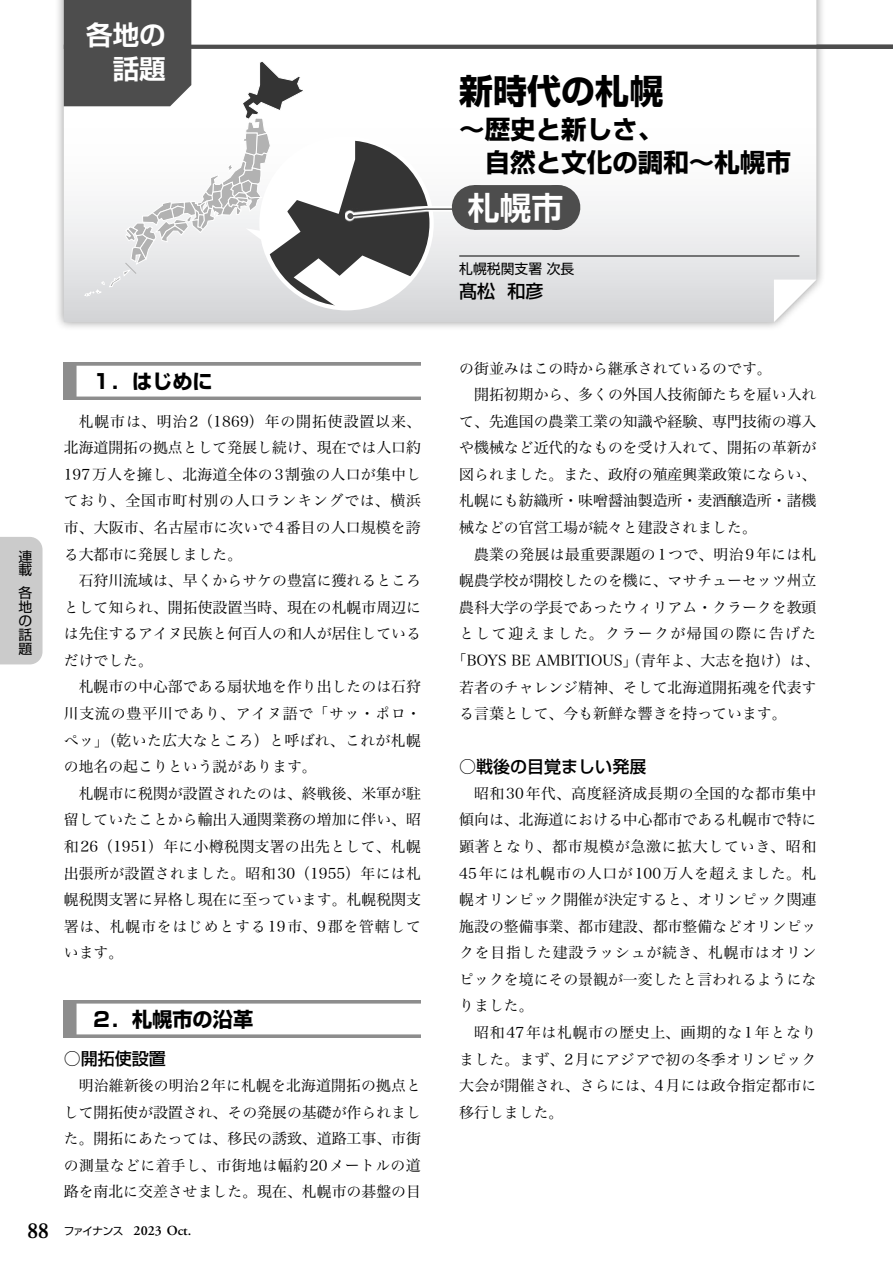
<style>
.page{position:relative;width:893px;height:1263px;background:#fff}
.page>*{position:absolute;margin:0;border:0;box-sizing:border-box;transform-origin:0 0}
.t1{font:700 34.05px "Shin Go Pr 6 N";color:#000}
.t2{font:700 31.95px "Shin Go Pr 6 N De";color:#fff}
.t3{font:700 26.55px/34px "Shin Go Pr 6 N De";color:#fff;text-align:right}
.t4{font:700 25.5px/33px "Shin Go Pr 6 N";color:#000}
.t5{font:700 20.25px "Shin Go Pr 6 N";color:#000}
.t6{font:500 18px "Shin Go Pr 6 N";color:#000}
.t7{font:500 16.95px "Shin Go Pr 6 N";color:#000}
.t8{font:14.85px/26.5px "Hiragino Serif Pr 6 N W3";color:#000;text-align:justify}
.t9{font:14.85px "Hiragino Serif Pr 6 N W3";letter-spacing:.02em;color:#000}
.t10{font:14.85px "Hiragino Serif Pr 6 N W3";letter-spacing:.1em;color:#000}
.t11{font:600 13.8px "Adobe Garamond Pro";color:#000}
.t12{font:13.8px/13.8px "Shin Go Pr 6 N";color:#000}
.s1{font-family:"Times LT Std";font-size:21.3px}
.s2{font-family:"Shin Go Pr 6 N";font-weight:400;font-size:10.65px}
</style>
<div class="page">
<div style="left:54px;top:0;width:772px;height:331px;background:#000;opacity:.4"></div>
<svg style="left:64px;top:0;width:752px;height:322px"></svg>
<svg style="left:774px;top:280px;width:42px;height:42px"></svg>
<svg style="left:468px;top:45px;width:425px;height:4px;background:#505050"></svg>
<svg style="left:64px;top:362px;width:357px;height:38px;background:#979797"></svg>
<div style="left:77px;top:366px;width:357px;height:30px;background:#fff"></div>
<svg style="left:64px;top:1000px;width:357px;height:37px;background:#949494"></svg>
<div style="left:77px;top:1003px;width:357px;height:31px;background:#fff"></div>
<hr style="left:459px;top:256px;width:340px;height:1px;background:#000">
<div style="left:345px;top:206px;width:124px;height:15px;background:#4d4d4d"></div>
<div style="left:474px;top:185px;width:83px;height:45px;background:#4d4d4d"></div>
<svg style="left:516px;top:185px;width:38px;height:45px"></svg>
<hr style="left:557px;top:185px;width:1px;height:45px;background:#4d4d4d">
<svg style="left:64px;top:0;width:404px;height:308px"></svg>
<div style="left:0;top:537px;width:43px;height:127px;background:#cbcbcb"></div>
<h3 class="t3" style="left:86px;top:16px;width:81px">各地の話題</h3>
<p class="t12" style="left:19px;top:548px;width:15px">連載</p>
<p class="t12" style="left:19px;top:585px;width:15px;text-align:justify">各地の話題</p>
<h3 class="t5" style="left:92px;top:365px;width:123px">１．はじめに</h3>
<p class="t8" style="left:64px;top:406px;width:359px;text-indent:15px">札幌市は、明治2（1869）年の開拓使設置以来、北海道開拓の拠点として発展し続け、現在では人口約197万人を擁し、北海道全体の3割強の人口が集中しており、全国市町村別の人口ランキングでは、横浜市、大阪市、名古屋市に次いで4番目の人口規模を誇る大都市に発展しました。</p>
<p class="t8" style="left:64px;top:566px;width:359px;text-indent:15px">石狩川流域は、早くからサケの豊富に獲れるところとして知られ、開拓使設置当時、現在の札幌市周辺には先住するアイヌ民族と何百人の和人が居住しているだけでした。</p>
<p class="t8" style="left:64px;top:672px;width:359px;text-indent:15px">札幌市の中心部である扇状地を作り出したのは石狩川支流の豊平川であり、アイヌ語で「サッ・ポロ・ぺッ」（乾いた広大なところ）と呼ばれ、これが札幌の地名の起こりという説があります。</p>
<p class="t8" style="left:64px;top:779px;width:359px;text-indent:15px">札幌市に税関が設置されたのは、終戦後、米軍が駐留していたことから輸出入通関業務の増加に伴い、昭和26（1951）年に小樽税関支署の出先として、札幌出張所が設置されました。昭和30（1955）年には札幌税関支署に昇格し現在に至っています。札幌税関支署は、札幌市をはじめとする19市、9郡を管轄しています。</p>
<h3 class="t5" style="left:92px;top:1003px;width:163px">２．札幌市の沿革</h3>
<p class="t7" style="left:64px;top:1045px;width:104px">○開拓使設置</p>
<p class="t8" style="left:64px;top:1071px;width:359px;text-indent:15px">明治維新後の明治2年に札幌を北海道開拓の拠点として開拓使が設置され、その発展の基礎が作られました。開拓にあたっては、移民の誘致、道路工事、市街の測量などに着手し、市街地は幅約20メートルの道路を南北に交差させました。現在、札幌市の碁盤の目</p>
<p class="t11" style="left:28px;top:1223px;width:165px"><span class="s1">88</span> <span class="s2">ファイナンス</span> 2023 Oct.</p>
<h1 class="t1" style="left:459px;top:64px;width:206px">新時代の札幌</h1>
<h3 class="t4" style="left:485px;top:112px;width:308px;text-indent:-26px">～歴史と新しさ、<br>自然と文化の調和～札幌市</h3>
<h2 class="t2" style="left:468px;top:182px;width:97px">札幌市</h2>
<p class="t12" style="left:459px;top:261px;width:117px">札幌税関支署次長</p>
<p class="t6" style="left:459px;top:276px;width:86px">髙松 和彦</p>
<p class="t8" style="left:459px;top:353px;width:314px">の街並みはこの時から継承されているのです。</p>
<p class="t8" style="left:474px;top:380px;width:344px">開拓初期から、多くの外国人技術師たちを雇い入れ</p>
<p class="t8" style="left:459px;top:406px;width:359px">て、先進国の農業工業の知識や経験、専門技術の導入</p>
<p class="t8" style="left:459px;top:433px;width:359px">や機械など近代的なものを受け入れて、開拓の革新が</p>
<p class="t8" style="left:459px;top:460px;width:359px">図られました。また、政府の殖産興業政策にならい、</p>
<p class="t8" style="left:459px;top:486px;width:359px">札幌にも紡織所・味噌醤油製造所・麦酒醸造所・諸機</p>
<p class="t8" style="left:459px;top:513px;width:299px">械などの官営工場が続々と建設されました。</p>
<p class="t9" style="left:474px;top:541px;width:344px">農業の発展は最重要課題の1つで、明治9年には札</p>
<p class="t8" style="left:459px;top:566px;width:359px">幌農学校が開校したのを機に、マサチューセッツ州立</p>
<p class="t8" style="left:459px;top:592px;width:359px">農科大学の学長であったウィリアム・クラークを教頭</p>
<p class="t10" style="left:459px;top:621px;width:359px">として迎えました。クラークが帰国の際に告げた</p>
<p class="t8" style="left:452px;top:646px;width:369px">「BOYS BE AMBITIOUS」（青年よ、大志を抱け）は、</p>
<p class="t8" style="left:459px;top:672px;width:359px">若者のチャレンジ精神、そして北海道開拓魂を代表す</p>
<p class="t8" style="left:459px;top:699px;width:329px">る言葉として、今も新鮮な響きを持っています。</p>
<p class="t7" style="left:459px;top:753px;width:189px">○戦後の目覚ましい発展</p>
<p class="t8" style="left:459px;top:778px;width:359px;text-indent:15px">昭和30年代、高度経済成長期の全国的な都市集中傾向は、北海道における中心都市である札幌市で特に顕著となり、都市規模が急激に拡大していき、昭和45年には札幌市の人口が100万人を超えました。札幌オリンピック開催が決定すると、オリンピック関連施設の整備事業、都市建設、都市整備などオリンピックを目指した建設ラッシュが続き、札幌市はオリンピックを境にその景観が一変したと言われるようになりました。</p>
<p class="t8" style="left:459px;top:1018px;width:359px;text-indent:15px">昭和47年は札幌市の歴史上、画期的な1年となりました。まず、2月にアジアで初の冬季オリンピック大会が開催され、さらには、4月には政令指定都市に移行しました。</p>
</div>
